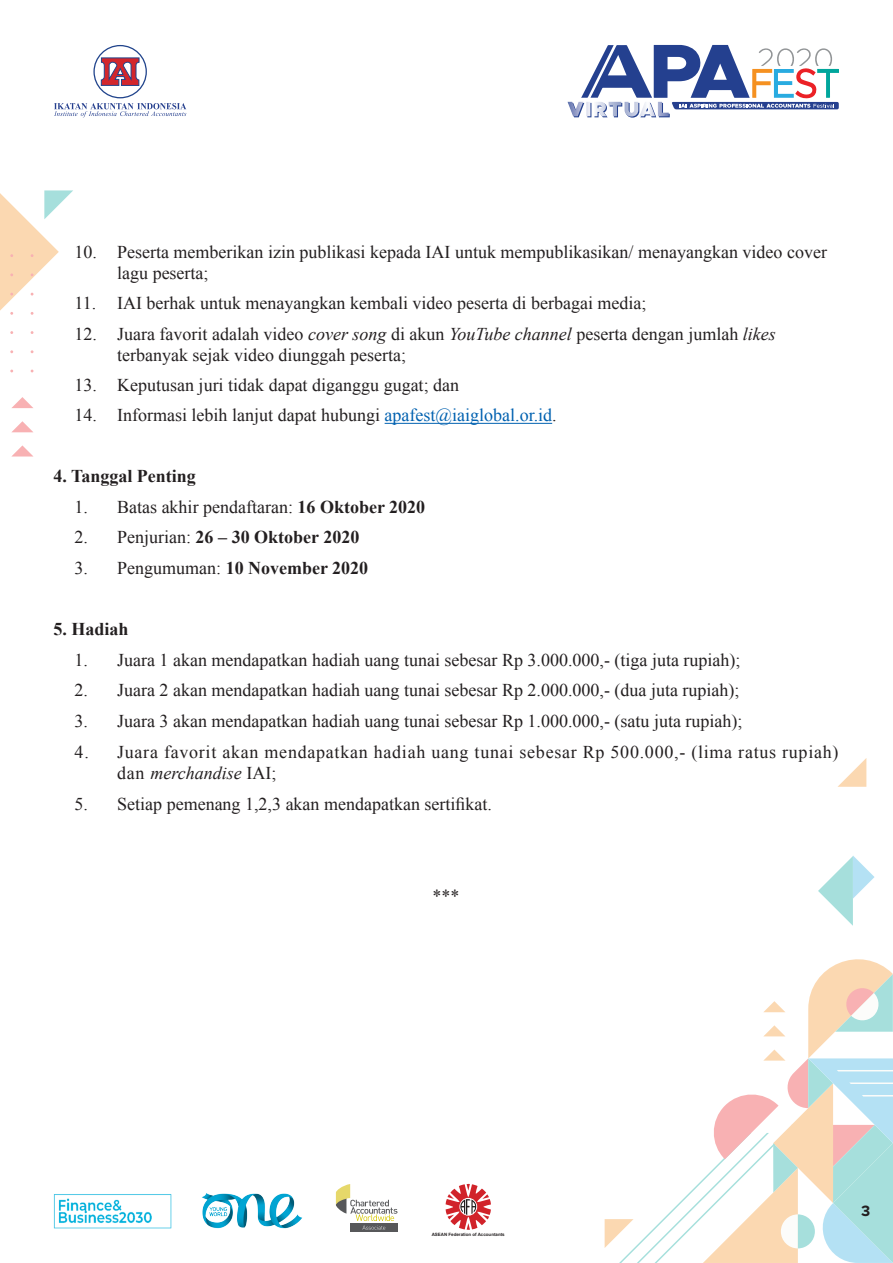
<style>
.page{position:relative;width:893px;height:1263px;background:#fff}
.page>*{position:absolute;margin:0;border:0;box-sizing:border-box;transform-origin:0 0}
.t1{font:18px/21.6px "Times New Roman";color:#231f20}
.t2{font:18px/21.6px "Times New Roman";letter-spacing:.04em;color:#231f20}
.heading_2{font:700 18px "Times New Roman";color:#231f20}
.t3{font:700 15px "Metropolis";color:#231f20}
.t4{font:700 4.5px "Arial";color:#231f20}
.s1{font-style:italic}
.s2{color:#0161b0}
.s3{font-weight:700}
.s4{font-weight:400}
</style>
<div class="page">
<svg style="left:818px;top:856px;width:56px;height:70px"></svg>
<svg style="left:838px;top:758px;width:28px;height:29px"></svg>
<svg style="left:605px;top:959px;width:288px;height:304px"></svg>
<svg style="left:12px;top:445px;width:21px;height:11px"></svg>
<svg style="left:12px;top:421px;width:21px;height:11px"></svg>
<svg style="left:12px;top:397px;width:21px;height:11px"></svg>
<svg style="left:0;top:190px;width:73px;height:125px"></svg>
<svg style="left:567px;top:45px;width:272px;height:73px"></svg>
<div style="left:93px;top:45px;width:54px;height:53px;border:1px solid #21448c;border-radius:50%"></div>
<svg style="left:100px;top:57px;width:40px;height:29px"></svg>
<svg style="left:54px;top:103px;width:132px;height:14px"></svg>
<div style="left:350px;top:1224px;width:48px;height:8px;background:#57585a"></div>
<svg style="left:336px;top:1184px;width:61px;height:46px"></svg>
<svg style="left:446px;top:1184px;width:45px;height:46px"></svg>
<img style="left:53px;top:1194px;width:119px;height:35px">
<img style="left:202px;top:1193px;width:101px;height:35px">
<hr style="left:385px;top:423px;width:167px;height:1px;background:#0161b0">
<p class="t1" style="left:117px;top:241px;width:711px;text-indent:-43px">10. Peserta memberikan izin publikasi kepada IAI untuk mempublikasikan/ menayangkan video cover lagu peserta;</p>
<p class="t1" style="left:75px;top:292px;width:573px">11. IAI berhak untuk menayangkan kembali video peserta di berbagai media;</p>
<p class="t1" style="left:117px;top:322px;width:660px;text-indent:-43px">12. Juara favorit adalah video <span class="s1">cover song</span> di akun <span class="s1">YouTube channel</span> peserta dengan jumlah <span class="s1">likes </span>terbanyak sejak video diunggah peserta;</p>
<p class="t1" style="left:75px;top:374px;width:386px">13. Keputusan juri tidak dapat diganggu gugat; dan</p>
<p class="t1" style="left:75px;top:404px;width:483px">14. Informasi lebih lanjut dapat hubungi <span class="s2">apafest@iaiglobal.or.id</span>.</p>
<p class="heading_2" style="left:53px;top:464px;width:144px">4. Tanggal Penting</p>
<p class="t1" style="left:75px;top:496px;width:352px">1. Batas akhir pendaftaran: <span class="s3">16 Oktober 2020</span></p>
<p class="heading_2" style="left:75px;top:525px;width:286px"><span class="s4">2. Penjurian:</span> 26 – 30 Oktober 2020</p>
<p class="heading_2" style="left:75px;top:555px;width:295px"><span class="s4">3. Pengumuman:</span> 10 November 2020</p>
<p class="heading_2" style="left:53px;top:617px;width:77px">5. Hadiah</p>
<p class="t1" style="left:75px;top:649px;width:667px">1. Juara 1 akan mendapatkan hadiah uang tunai sebesar Rp 3.000.000,- (tiga juta rupiah);</p>
<p class="t1" style="left:75px;top:679px;width:666px">2. Juara 2 akan mendapatkan hadiah uang tunai sebesar Rp 2.000.000,- (dua juta rupiah);</p>
<p class="t1" style="left:75px;top:710px;width:669px">3. Juara 3 akan mendapatkan hadiah uang tunai sebesar Rp 1.000.000,- (satu juta rupiah);</p>
<p class="t2" style="left:117px;top:740px;width:723px;text-indent:-43px">4. Juara favorit akan mendapatkan hadiah uang tunai sebesar Rp 500.000,- (lima ratus rupiah) dan <span class="s1">merchandise</span> IAI;</p>
<p class="t1" style="left:75px;top:793px;width:419px">5. Setiap pemenang 1,2,3 akan mendapatkan sertifikat.</p>
<p class="t1" style="left:432px;top:884px;width:28px">***</p>
<p class="t4" style="left:432px;top:1232px;width:74px">ASEAN Federation of Accountants</p>
<p class="t3" style="left:861px;top:1202px;width:11px">3</p>
</div>
